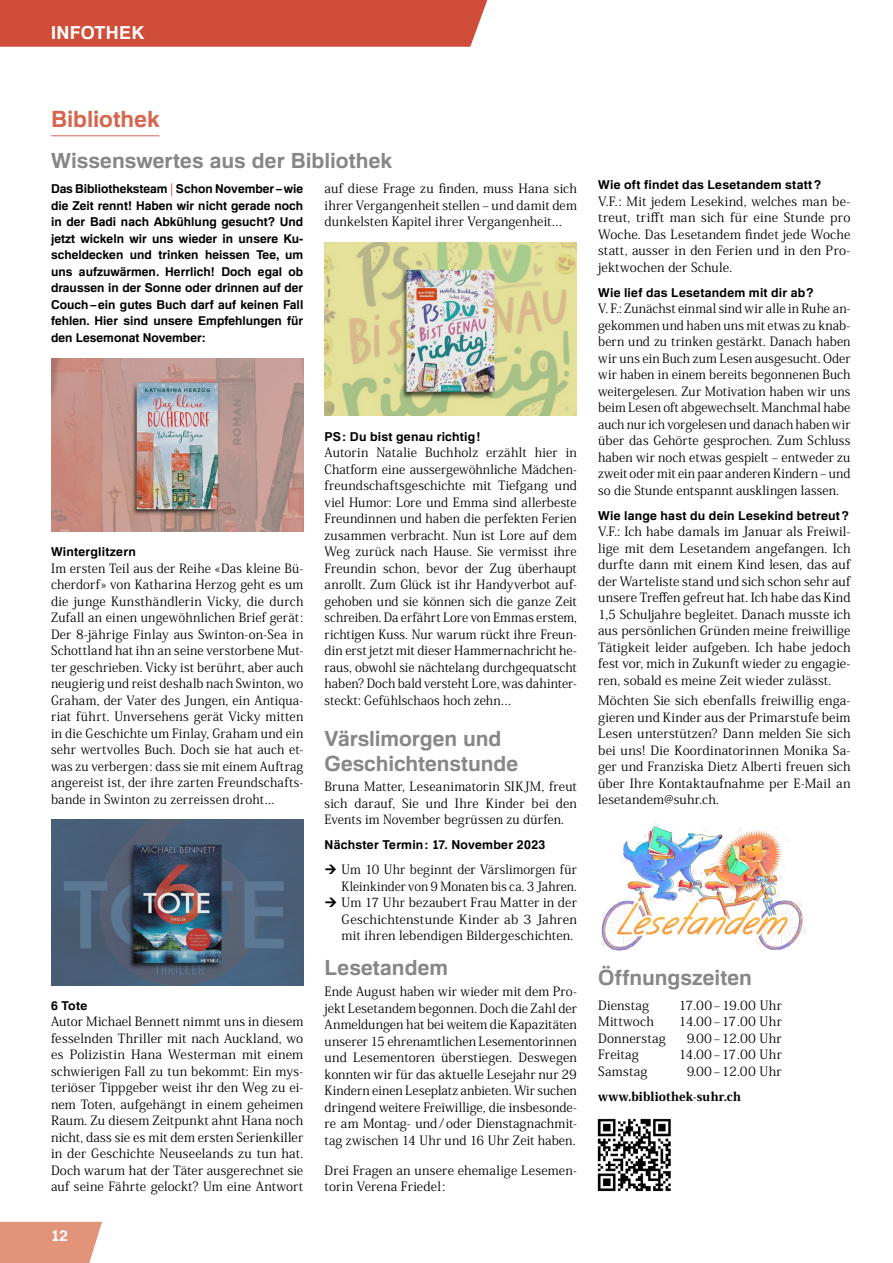
<style>
.page{position:relative;width:893px;height:1263px;background:#fff}
.page>*{position:absolute;margin:0;border:0;box-sizing:border-box;transform-origin:0 0}
.t1{font:700 22.5px "Familiar Pro";color:#d6664d}
.t2{font:700 21px/24.8px "Familiar Pro";color:#878787}
.t3{font:700 18px "Familiar Pro";letter-spacing:.02em;color:#fff}
.t4{font:700 15px "Familiar Pro";color:#fff}
.t5{font:12.75px/16.5px "Koz Min Pro";letter-spacing:.01em;color:#000;text-align:justify}
.t6{font:700 12.3px/16.5px "Familiar Pro";letter-spacing:.015em;color:#000;text-align:justify}
.t7{font:800 12.3px "Koz Min Pro";letter-spacing:.015em;color:#000}
.s1{font-family:"Koz Min Pro";font-weight:800;color:#d04e39}
</style>
<div class="page">
<div style="left:0;top:0;width:488px;height:47px;background:#d04e39"></div>
<div style="left:0;top:1222px;width:102px;height:41px;background:#e2947b"></div>
<hr style="left:51px;top:136px;width:108px;height:1px;background:#d6664d">
<img style="left:325px;top:243px;width:252px;height:173px">
<img style="left:51px;top:820px;width:252px;height:165px">
<img style="left:51px;top:358px;width:252px;height:173px">
<img style="left:600px;top:822px;width:206px;height:129px">
<img style="left:597px;top:1118px;width:74px;height:74px">
<h3 class="t3" style="left:51px;top:22px;width:95px">INFOTHEK</h3>
<h1 class="t1" style="left:51px;top:105px;width:110px">Bibliothek</h1>
<h2 class="t2" style="left:51px;top:148px;width:343px">Wissenswertes aus der Bibliothek</h2>
<p class="t6" style="left:51px;top:180px;width:254px">Das Bibliotheksteam <span class="s1">|</span> Schon November–wie die Zeit rennt! Haben wir nicht gerade noch in der Badi nach Abkühlung gesucht? Und jetzt wickeln wir uns wieder in unsere Ku&shy;scheldecken und trinken heissen Tee, um uns aufzuwärmen. Herrlich! Doch egal ob draussen in der Sonne oder drinnen auf der Couch–ein gutes Buch darf auf keinen Fall fehlen. Hier sind unsere Empfehlungen für den Lesemonat November:</p>
<p class="t5" style="left:325px;top:180px;width:254px">auf diese Frage zu finden, muss Hana sich ihrer Vergangenheit stellen – und damit dem dunkelsten Kapitel ihrer Vergangenheit...</p>
<p class="t6" style="left:51px;top:543px;width:86px">Winterglitzern</p>
<p class="t5" style="left:51px;top:559px;width:254px">Im ersten Teil aus der Reihe «Das kleine Bü&shy;cherdorf» von Katharina Herzog geht es um die junge Kunsthändlerin Vicky, die durch Zufall an einen ungewöhnlichen Brief gerät:<br>Der 8-jährige Finlay aus Swinton-on-Sea in Schottland hat ihn an seine verstorbene Mut&shy;ter geschrieben. Vicky ist berührt, aber auch neugierig und reist deshalb nach Swinton, wo Graham, der Vater des Jungen, ein Antiqua&shy;riat führt. Unversehens gerät Vicky mitten in die Geschichte um Finlay, Graham und ein sehr wertvolles Buch. Doch sie hat auch et&shy;was zu verbergen: dass sie mit einem Auftrag angereist ist, der ihre zarten Freundschafts&shy;bande in Swinton zu zerreissen droht...</p>
<p class="t6" style="left:51px;top:997px;width:38px">6 Tote</p>
<p class="t5" style="left:51px;top:1013px;width:254px">Autor Michael Bennett nimmt uns in diesem fesselnden Thriller mit nach Auckland, wo es Polizistin Hana Westerman mit einem schwierigen Fall zu tun bekommt: Ein mys&shy;teriöser Tippgeber weist ihr den Weg zu ei&shy;nem Toten, aufgehängt in einem geheimen Raum. Zu diesem Zeitpunkt ahnt Hana noch nicht, dass sie es mit dem ersten Serienkiller in der Geschichte Neuseelands zu tun hat.<br>Doch warum hat der Täter ausgerechnet sie auf seine Fährte gelockt? Um eine Antwort</p>
<p class="t4" style="left:51px;top:1226px;width:18px">12</p>
<p class="t6" style="left:325px;top:428px;width:158px">PS: Du bist genau richtig!</p>
<p class="t5" style="left:325px;top:444px;width:254px">Autorin Natalie Buchholz erzählt hier in Chatform eine aussergewöhnliche Mädchen&shy;freundschaftsgeschichte mit Tiefgang und viel Humor: Lore und Emma sind allerbeste Freundinnen und haben die perfekten Ferien zusammen verbracht. Nun ist Lore auf dem Weg zurück nach Hause. Sie vermisst ihre Freundin schon, bevor der Zug überhaupt anrollt. Zum Glück ist ihr Handyverbot auf&shy;gehoben und sie können sich die ganze Zeit schreiben. Da erfährt Lore von Emmas erstem, richtigen Kuss. Nur warum rückt ihre Freun&shy;din erst jetzt mit dieser Hammernachricht he&shy;raus, obwohl sie nächtelang durchgequatscht haben? Doch bald versteht Lore, was dahinter&shy;steckt: Gefühlschaos hoch zehn...</p>
<h2 class="t2" style="left:325px;top:726px;width:195px">Värslimorgen und<br>Geschichtenstunde</h2>
<p class="t5" style="left:325px;top:778px;width:254px">Bruna Matter, Leseanimatorin SIKJM, freut sich darauf, Sie und Ihre Kinder bei den Events im November begrüssen zu dürfen.</p>
<p class="t6" style="left:325px;top:836px;width:222px">Nächster Termin: 17. November 2023</p>
<p class="t5" style="left:342px;top:861px;width:237px">Um 10 Uhr beginnt der Värslimorgen für Kleinkinder von 9 Monaten bis ca. 3 Jahren.<br>Um 17 Uhr bezaubert Frau Matter in der Geschichtenstunde Kinder ab 3 Jahren mit ihren lebendigen Bildergeschichten.</p>
<h2 class="t2" style="left:325px;top:955px;width:125px">Lesetandem</h2>
<p class="t5" style="left:325px;top:983px;width:254px">Ende August haben wir wieder mit dem Pro&shy;jekt Lesetandem begonnen. Doch die Zahl der Anmeldungen hat bei weitem die Kapazitäten unserer 15 ehrenamtlichen Lesementorinnen und Lesementoren überstiegen. Deswegen konnten wir für das aktuelle Lesejahr nur 29<br>Kindern einen Leseplatz anbieten. Wir suchen dringend weitere Freiwillige, die insbesonde&shy;re am Montag- und/oder Dienstagnachmit&shy;tag zwischen 14 Uhr und 16 Uhr Zeit haben.</p>
<p class="t5" style="left:325px;top:1161px;width:254px">Drei Fragen an unsere ehemalige Lesemen&shy;torin Verena Friedel:</p>
<p class="t6" style="left:598px;top:176px;width:225px">Wie oft findet das Lesetandem statt?</p>
<p class="t5" style="left:598px;top:192px;width:254px">V.F.: Mit jedem Lesekind, welches man be&shy;treut, trifft man sich für eine Stunde pro Woche. Das Lesetandem findet jede Woche statt, ausser in den Ferien und in den Pro&shy;jektwochen der Schule.</p>
<p class="t6" style="left:598px;top:284px;width:217px">Wie lief das Lesetandem mit dir ab?</p>
<p class="t5" style="left:598px;top:300px;width:254px">V. F.: Zunächst einmal sind wir alle in Ruhe an&shy;gekommen und haben uns mit etwas zu knab&shy;bern und zu trinken gestärkt. Danach haben wir uns ein Buch zum Lesen ausgesucht. Oder wir haben in einem bereits begonnenen Buch weitergelesen. Zur Motivation haben wir uns beim Lesen oft abgewechselt. Manchmal habe auch nur ich vorgelesen und danach haben wir über das Gehörte gesprochen. Zum Schluss haben wir noch etwas gespielt – entweder zu zweit oder mit ein paar anderen Kindern – und so die Stunde entspannt ausklingen lassen.</p>
<p class="t6" style="left:598px;top:507px;width:252px">Wie lange hast du dein Lesekind betreut?</p>
<p class="t5" style="left:598px;top:523px;width:254px">V.F.: Ich habe damals im Januar als Freiwil&shy;lige mit dem Lesetandem angefangen. Ich durfte dann mit einem Kind lesen, das auf der Warteliste stand und sich schon sehr auf unsere Treffen gefreut hat. Ich habe das Kind 1,5 Schuljahre begleitet. Danach musste ich aus persönlichen Gründen meine freiwillige Tätigkeit leider aufgeben. Ich habe jedoch fest vor, mich in Zukunft wieder zu engagie&shy;ren, sobald es meine Zeit wieder zulässt.</p>
<p class="t5" style="left:598px;top:692px;width:254px">Möchten Sie sich ebenfalls freiwillig enga&shy;gieren und Kinder aus der Primarstufe beim Lesen unterstützen? Dann melden Sie sich bei uns! Die Koordinatorinnen Monika Sa&shy;ger und Franziska Dietz Alberti freuen sich über Ihre Kontaktaufnahme per E-Mail an lesetandem@suhr.ch.</p>
<h2 class="t2" style="left:598px;top:965px;width:155px">Öffnungszeiten</h2>
<p class="t5" style="left:598px;top:996px;width:52px">Dienstag</p>
<p class="t5" style="left:679px;top:996px;width:104px">17.00–19.00 Uhr</p>
<p class="t5" style="left:598px;top:1013px;width:57px">Mittwoch</p>
<p class="t5" style="left:679px;top:1013px;width:104px">14.00–17.00 Uhr</p>
<p class="t5" style="left:598px;top:1029px;width:69px">Donnerstag</p>
<p class="t5" style="left:687px;top:1029px;width:97px">9.00–12.00 Uhr</p>
<p class="t5" style="left:598px;top:1046px;width:42px">Freitag</p>
<p class="t5" style="left:679px;top:1046px;width:104px">14.00–17.00 Uhr</p>
<p class="t5" style="left:598px;top:1062px;width:51px">Samstag</p>
<p class="t5" style="left:687px;top:1062px;width:97px">9.00–12.00 Uhr</p>
<p class="t7" style="left:598px;top:1087px;width:144px">www.bibliothek-suhr.ch</p>
</div>
